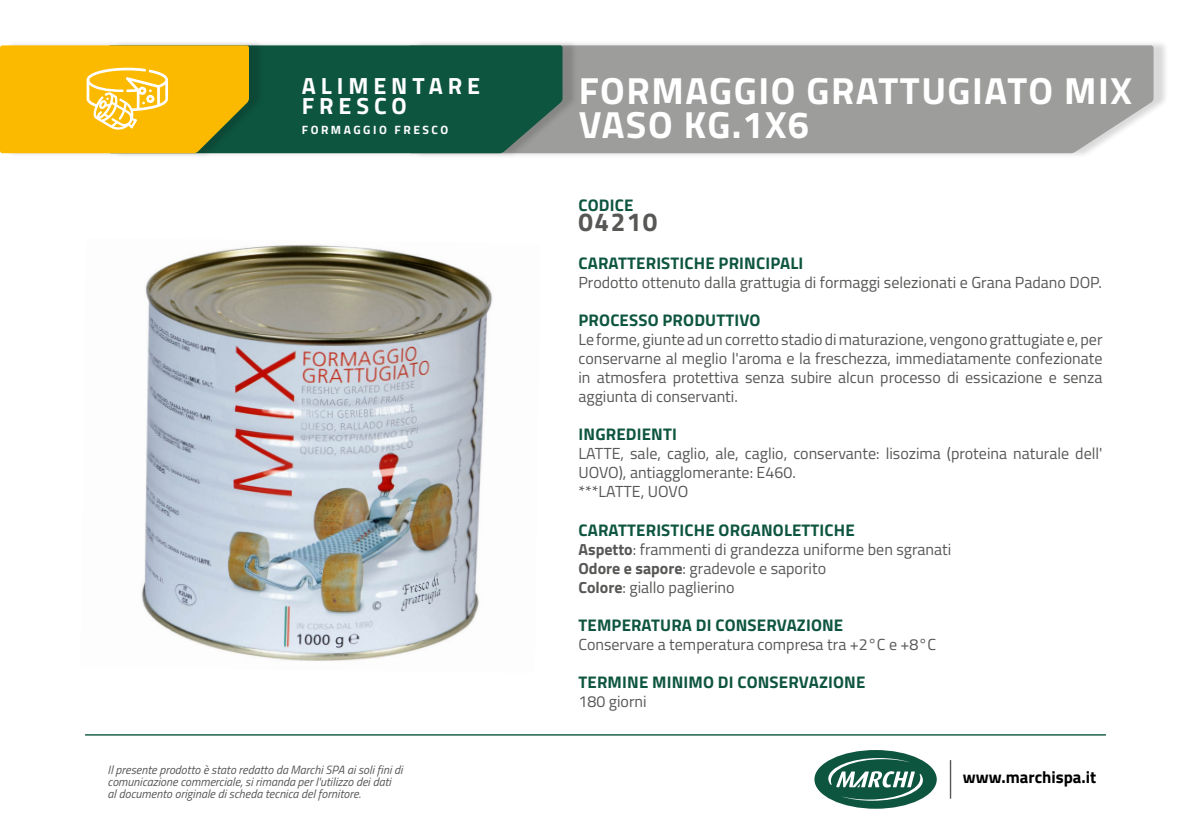
<style>
.page{position:relative;width:1191px;height:840px;background:#fff}
.page>*{position:absolute;margin:0;border:0;box-sizing:border-box;transform-origin:0 0}
.t1{font:700 37.8px/34.2px "Titillium Web";letter-spacing:.04em;color:#fff}
.t2{font:700 26px "Titillium Web";letter-spacing:.06em;color:#575756}
.t3{font:700 23.4px "Titillium Web";letter-spacing:.21em;color:#fff}
.t4{font:700 16.8px "Titillium Web";letter-spacing:.01em;color:#0e5540}
.t5{font:700 16.8px "Titillium Web";color:#000}
.t6{font:16px/19px "Titillium Web";color:#575756;text-align:justify}
.t7{font:italic 12px/12px "Titillium Web";color:#575756}
.t8{font:700 12px "Titillium Web";letter-spacing:.21em;color:#fff}
.s1{font-weight:700}
</style>
<div class="page">
<hr style="left:949px;top:759px;width:2px;height:39px;background:#575756">
<div style="left:814px;top:749px;width:122px;height:59px;background:#0e5540;border-radius:50%"></div>
<svg style="left:828px;top:757px;width:95px;height:43px"></svg>
<hr style="left:85px;top:733px;width:1021px;height:2px;background:#0e5540">
<div style="left:413px;top:40px;width:756px;height:119px;background:#000;opacity:.15"></div>
<div style="left:578px;top:45px;width:575px;height:108px;background:#9d9d9c"></div>
<div style="left:113px;top:40px;width:465px;height:119px;background:#000;opacity:.15"></div>
<div style="left:265px;top:45px;width:297px;height:108px;background:#0e5540"></div>
<div style="left:5px;top:40px;width:260px;height:119px;background:#000;opacity:.15"></div>
<svg style="left:0;top:45px;width:249px;height:108px;background:#efb811"></svg>
<img style="left:141px;top:244px;width:352px;height:417px">
<p class="t3" style="left:302px;top:68px;width:180px">ALIMENTARE</p>
<p class="t3" style="left:302px;top:88px;width:107px">FRESCO</p>
<p class="t8" style="left:302px;top:121px;width:148px">FORMAGGIO FRESCO</p>
<p class="t7" style="left:108px;top:762px;width:296px">Il presente prodotto è stato redatto da Marchi SPA ai soli fini di comunicazione commerciale, si rimanda per l'utilizzo dei dati<br>al documento originale di scheda tecnica del fornitore.</p>
<p class="t1" style="left:578px;top:71px;width:555px">FORMAGGIO GRATTUGIATO MIX<br>VASO KG.1X6</p>
<p class="t4" style="left:578px;top:192px;width:56px">CODICE</p>
<p class="t2" style="left:578px;top:202px;width:81px">04210</p>
<p class="t4" style="left:578px;top:250px;width:226px">CARATTERISTICHE PRINCIPALI</p>
<p class="t6" style="left:578px;top:272px;width:525px">Prodotto ottenuto dalla grattugia di formaggi selezionati e Grana Padano DOP.</p>
<p class="t4" style="left:578px;top:307px;width:183px">PROCESSO PRODUTTIVO</p>
<p class="t6" style="left:578px;top:329px;width:525px">Le forme, giunte ad un corretto stadio di maturazione, vengono grattugiate e, per conservarne al meglio l'aroma e la freschezza, immediatamente confezionate in atmosfera protettiva senza subire alcun processo di essicazione e senza aggiunta di conservanti.</p>
<p class="t4" style="left:578px;top:421px;width:100px">INGREDIENTI</p>
<p class="t6" style="left:578px;top:443px;width:525px">LATTE, sale, caglio, ale, caglio, conservante: lisozima (proteina naturale dell'<br>UOVO), antiagglomerante: E460.</p>
<p class="t6" style="left:578px;top:481px;width:111px">***LATTE, UOVO</p>
<p class="t4" style="left:578px;top:516px;width:278px">CARATTERISTICHE ORGANOLETTICHE</p>
<p class="t6" style="left:578px;top:538px;width:374px"><span class="s1">Aspetto</span>: frammenti di grandezza uniforme ben sgranati</p>
<p class="t6" style="left:578px;top:557px;width:249px"><span class="s1">Odore e sapore</span>: gradevole e saporito</p>
<p class="t6" style="left:578px;top:576px;width:158px"><span class="s1">Colore</span>: giallo paglierino</p>
<p class="t4" style="left:578px;top:611px;width:266px">TEMPERATURA DI CONSERVAZIONE</p>
<p class="t6" style="left:578px;top:633px;width:359px">Conservare a temperatura compresa tra +2°C e +8°C</p>
<p class="t4" style="left:578px;top:668px;width:288px">TERMINE MINIMO DI CONSERVAZIONE</p>
<p class="t6" style="left:578px;top:690px;width:70px">180 giorni</p>
<p class="t5" style="left:963px;top:764px;width:135px">www.marchispa.it</p>
</div>
